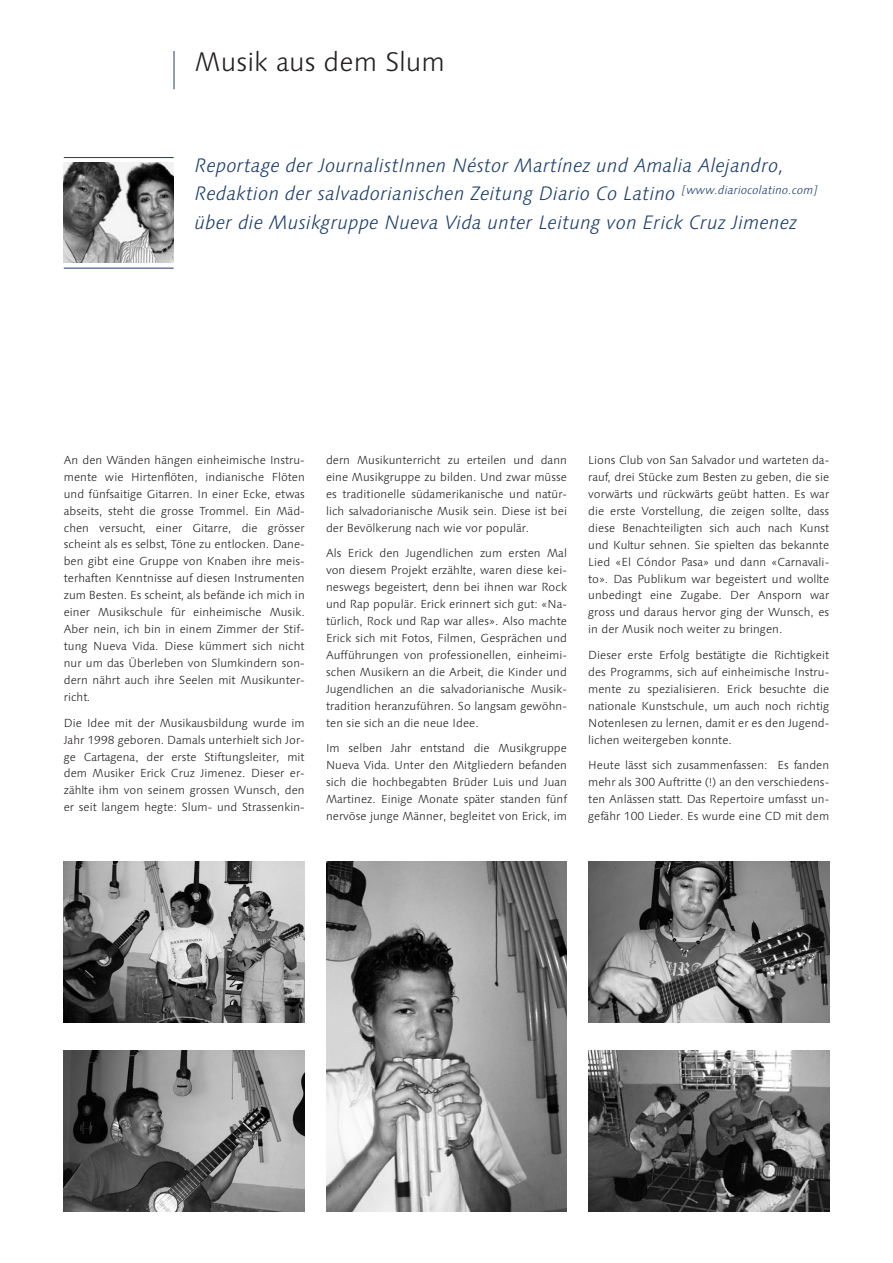
<style>
.page{position:relative;width:893px;height:1263px;background:#fff}
.page>*{position:absolute;margin:0;border:0;box-sizing:border-box;transform-origin:0 0}
.t1{font:300 27px "Linotype Syntax";letter-spacing:.005em;color:#231f20}
.t2{font:italic 300 19.5px/28.5px "Linotype Syntax";letter-spacing:.005em;color:#1c3e6d}
.t3{font:300 11.7px/17px "Linotype Syntax";letter-spacing:.005em;color:#231f20;text-align:justify}
</style>
<div class="page">
<img style="left:64px;top:861px;width:241px;height:161px">
<img style="left:64px;top:1051px;width:241px;height:161px">
<img style="left:326px;top:861px;width:241px;height:351px">
<img style="left:588px;top:861px;width:241px;height:161px">
<img style="left:588px;top:1051px;width:241px;height:161px">
<img style="left:64px;top:162px;width:110px;height:101px">
<hr style="left:174px;top:51px;width:1px;height:38px;background:#1c3e6d">
<hr style="left:64px;top:157px;width:110px;height:1px;background:#1c3e6d">
<hr style="left:64px;top:268px;width:110px;height:1px;background:#1c3e6d">
<h1 class="t1" style="left:195px;top:46px;width:252px">Musik aus dem Slum</h1>
<h2 class="t2" style="left:195px;top:151px;width:625px">Reportage der JournalistInnen Néstor Martínez und Amalia Alejandro,<br>Redaktion der salvadorianischen Zeitung Diario Co Latino <sup>[www.diariocolatino.com] </sup>über die Musikgruppe Nueva Vida unter Leitung von Erick Cruz Jimenez</h2>
<p class="t3" style="left:64px;top:451px;width:242px">An den Wänden hängen einheimische Instru&shy;mente wie Hirtenflöten, indianische Flöten und fünfsaitige Gitarren. In einer Ecke, etwas abseits, steht die grosse Trommel. Ein Mäd&shy;chen versucht, einer Gitarre, die grösser scheint als es selbst, Töne zu entlocken. Dane&shy;ben gibt eine Gruppe von Knaben ihre meis&shy;terhaften Kenntnisse auf diesen Instrumenten zum Besten. Es scheint, als befände ich mich in einer Musikschule für einheimische Musik.<br>Aber nein, ich bin in einem Zimmer der Stif&shy;tung Nueva Vida. Diese kümmert sich nicht nur um das Überleben von Slumkindern son&shy;dern nährt auch ihre Seelen mit Musikunter&shy;richt.</p>
<p class="t3" style="left:64px;top:714px;width:242px">Die Idee mit der Musikausbildung wurde im Jahr 1998 geboren. Damals unterhielt sich Jor&shy;ge Cartagena, der erste Stiftungsleiter, mit dem Musiker Erick Cruz Jimenez. Dieser er&shy;zählte ihm von seinem grossen Wunsch, den er seit langem hegte: Slum- und Strassenkin-</p>
<p class="t3" style="left:326px;top:451px;width:242px">dern Musikunterricht zu erteilen und dann eine Musikgruppe zu bilden. Und zwar müsse es traditionelle südamerikanische und natür&shy;lich salvadorianische Musik sein. Diese ist bei der Bevölkerung nach wie vor populär.</p>
<p class="t3" style="left:326px;top:545px;width:242px">Als Erick den Jugendlichen zum ersten Mal von diesem Projekt erzählte, waren diese kei&shy;neswegs begeistert, denn bei ihnen war Rock und Rap populär. Erick erinnert sich gut: «Na&shy;türlich, Rock und Rap war alles». Also machte Erick sich mit Fotos, Filmen, Gesprächen und Aufführungen von professionellen, einheimi&shy;schen Musikern an die Arbeit, die Kinder und Jugendlichen an die salvadorianische Musik&shy;tradition heranzuführen. So langsam gewöhn&shy;ten sie sich an die neue Idee.</p>
<p class="t3" style="left:326px;top:740px;width:242px">Im selben Jahr entstand die Musikgruppe Nueva Vida. Unter den Mitgliedern befanden sich die hochbegabten Brüder Luis und Juan Martinez. Einige Monate später standen fünf nervöse junge Männer, begleitet von Erick, im</p>
<p class="t3" style="left:588px;top:451px;width:242px">Lions Club von San Salvador und warteten da&shy;rauf, drei Stücke zum Besten zu geben, die sie vorwärts und rückwärts geübt hatten. Es war die erste Vorstellung, die zeigen sollte, dass diese Benachteiligten sich auch nach Kunst und Kultur sehnen. Sie spielten das bekannte Lied «El Cóndor Pasa» und dann «Carnavali&shy;to». Das Publikum war begeistert und wollte unbedingt eine Zugabe. Der Ansporn war gross und daraus hervor ging der Wunsch, es in der Musik noch weiter zu bringen.</p>
<p class="t3" style="left:588px;top:646px;width:242px">Dieser erste Erfolg bestätigte die Richtigkeit des Programms, sich auf einheimische Instru&shy;mente zu spezialisieren. Erick besuchte die nationale Kunstschule, um auch noch richtig Notenlesen zu lernen, damit er es den Jugend&shy;lichen weitergeben konnte.</p>
<p class="t3" style="left:588px;top:757px;width:242px">Heute lässt sich zusammenfassen: Es fanden mehr als 300 Auftritte (!) an den verschiedens&shy;ten Anlässen statt. Das Repertoire umfasst un&shy;gefähr 100 Lieder. Es wurde eine CD mit dem</p>
</div>
